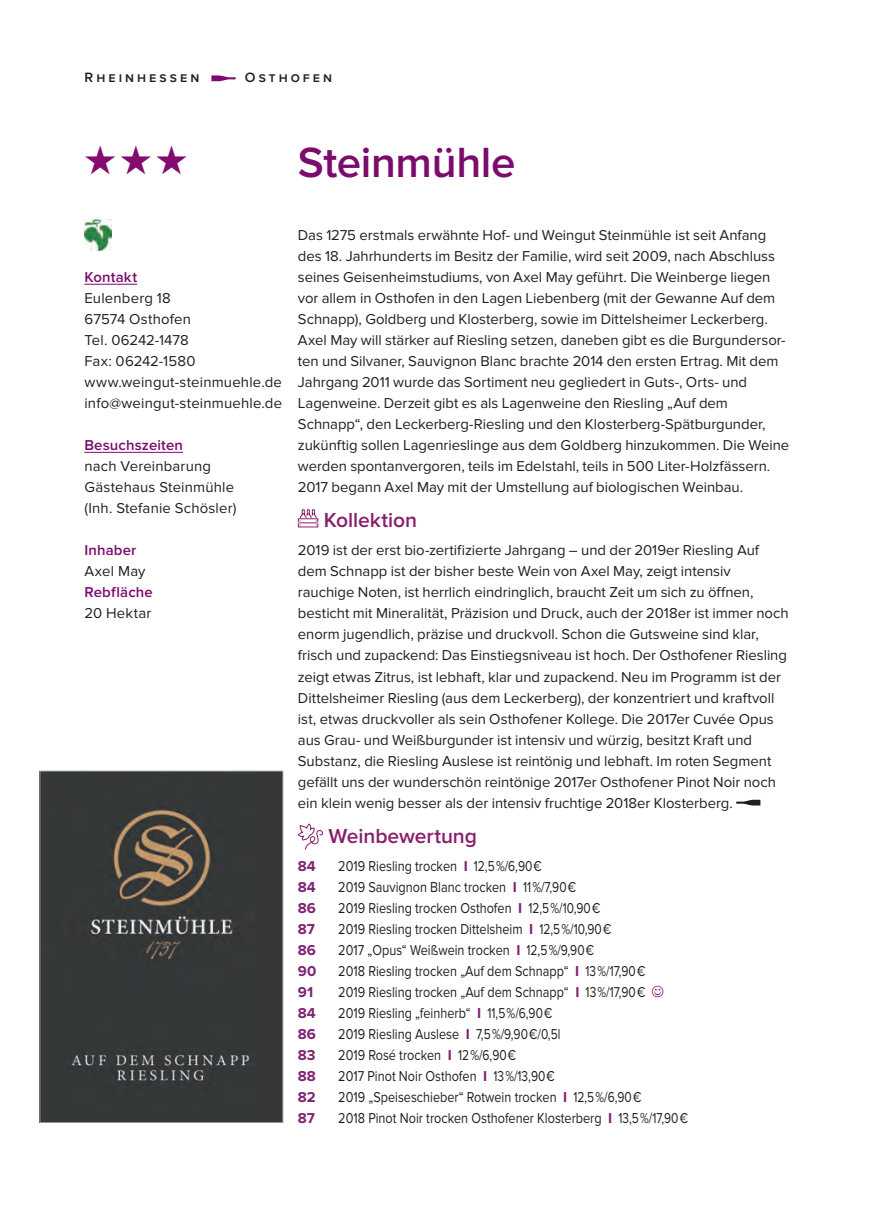
<style>
.page{position:relative;width:874px;height:1221px;background:#fff}
.page>*{position:absolute;margin:0;border:0;box-sizing:border-box;transform-origin:0 0}
.Champagner-Häuser{font:600 43.75px "Proxima Nova";letter-spacing:-.005em;color:#7c0b6e}
.FL_Proxima-Nova_8_5p{font:600 21px "Proxima Nova";letter-spacing:-.005em;color:#881f6c}
.Basistext{font:14.88px/21px "Proxima Nova";color:#231f20}
.Weine_in_Liste{font:14.88px "Proxima Nova";color:#231f20;scale:.85 1}
.Weine_in_Liste-2{font:700 14.88px "Proxima Nova";color:#802371}
.Kontakt___Besuchszei{font:600 14.88px "Proxima Nova";letter-spacing:.01em;color:#7c0b6e}
.Inhaber{font:600 14.88px "Proxima Nova";letter-spacing:.01em;color:#7c0b6e}
.Kopfzeile_Stadt{font:600 14px "Proxima Nova";letter-spacing:.22em;color:#231f20}
.s1{font-weight:700;color:#802371}
</style>
<div class="page">
<img style="left:42px;top:772px;width:239px;height:348px">
<div style="left:40px;top:770px;width:243px;height:352px;border:1px solid #939598"></div>
<svg style="left:297px;top:509px;width:21px;height:19px"></svg>
<svg style="left:736px;top:799px;width:24px;height:6px"></svg>
<svg style="left:298px;top:823px;width:25px;height:27px"></svg>
<svg style="left:211px;top:75px;width:24px;height:6px"></svg>
<hr style="left:84px;top:284px;width:53px;height:1px;background:#7c0b6e">
<hr style="left:84px;top:452px;width:99px;height:1px;background:#7c0b6e">
<img style="left:84px;top:219px;width:27px;height:32px">
<p class="Kopfzeile_Stadt" style="left:84px;top:71px;width:116px">Rheinhessen</p>
<p class="Kopfzeile_Stadt" style="left:245px;top:71px;width:89px">Osthofen</p>
<p class="Champagner-Häuser" style="left:298px;top:143px;width:219px">Steinmühle</p>
<p class="Kontakt___Besuchszei" style="left:84px;top:270px;width:54px">Kontakt</p>
<p class="Basistext" style="left:84px;top:288px;width:88px">Eulenberg 18</p>
<p class="Basistext" style="left:84px;top:309px;width:108px">67574 Osthofen</p>
<p class="Basistext" style="left:84px;top:330px;width:106px">Tel. 06242-1478</p>
<p class="Basistext" style="left:84px;top:351px;width:113px">Fax: 06242-1580</p>
<p class="Basistext" style="left:84px;top:372px;width:199px">www.weingut-steinmuehle.de</p>
<p class="Basistext" style="left:84px;top:393px;width:199px">info@weingut-steinmuehle.de</p>
<p class="Kontakt___Besuchszei" style="left:84px;top:438px;width:100px">Besuchszeiten</p>
<p class="Basistext" style="left:84px;top:456px;width:128px">nach Vereinbarung</p>
<p class="Basistext" style="left:84px;top:477px;width:151px">Gästehaus Steinmühle</p>
<p class="Basistext" style="left:84px;top:498px;width:153px">(Inh. Stefanie Schösler)</p>
<p class="Inhaber" style="left:84px;top:543px;width:54px">Inhaber</p>
<p class="Basistext" style="left:84px;top:561px;width:63px">Axel May</p>
<p class="Inhaber" style="left:84px;top:585px;width:70px">Rebfläche</p>
<p class="Basistext" style="left:84px;top:603px;width:69px">20 Hektar</p>
<p class="Basistext" style="left:298px;top:225px;width:492px">Das 1275 erstmals erwähnte Hof- und Weingut Steinmühle ist seit Anfang des 18. Jahrhunderts im Besitz der Familie, wird seit 2009, nach Abschluss seines Geisenheimstudiums, von Axel May geführt. Die Weinberge liegen vor allem in Osthofen in den Lagen Liebenberg (mit der Gewanne Auf dem Schnapp), Goldberg und Klosterberg, sowie im Dittelsheimer Leckerberg.<br>Axel May will stärker auf Riesling setzen, daneben gibt es die Burgundersor&shy;ten und Silvaner, Sauvignon Blanc brachte 2014 den ersten Ertrag. Mit dem Jahrgang 2011 wurde das Sortiment neu gegliedert in Guts-, Orts- und Lagenweine. Derzeit gibt es als Lagenweine den Riesling „Auf dem Schnapp“, den Leckerberg-Riesling und den Klosterberg-Spätburgunder, zukünftig sollen Lagenrieslinge aus dem Goldberg hinzukommen. Die Weine werden spontanvergoren, teils im Edelstahl, teils in 500 Liter-Holzfässern.<br>2017 begann Axel May mit der Umstellung auf biologischen Weinbau.</p>
<p class="FL_Proxima-Nova_8_5p" style="left:323px;top:511px;width:95px">Kollektion</p>
<p class="Basistext" style="left:298px;top:540px;width:492px">2019 ist der erst bio-zertifizierte Jahrgang – und der 2019er Riesling Auf dem Schnapp ist der bisher beste Wein von Axel May, zeigt intensiv rauchige Noten, ist herrlich eindringlich, braucht Zeit um sich zu öffnen, besticht mit Mineralität, Präzision und Druck, auch der 2018er ist immer noch enorm jugendlich, präzise und druckvoll. Schon die Gutsweine sind klar, frisch und zupackend: Das Einstiegsniveau ist hoch. Der Osthofener Riesling zeigt etwas Zitrus, ist lebhaft, klar und zupackend. Neu im Programm ist der Dittelsheimer Riesling (aus dem Leckerberg), der konzentriert und kraftvoll ist, etwas druckvoller als sein Osthofener Kollege. Die 2017er Cuvée Opus aus Grau- und Weißburgunder ist intensiv und würzig, besitzt Kraft und Substanz, die Riesling Auslese ist reintönig und lebhaft. Im roten Segment gefällt uns der wunderschön reintönige 2017er Osthofener Pinot Noir noch ein klein wenig besser als der intensiv fruchtige 2018er Klosterberg.</p>
<p class="FL_Proxima-Nova_8_5p" style="left:328px;top:826px;width:150px">Weinbewertung</p>
<p class="Weine_in_Liste-2" style="left:298px;top:857px;width:19px">84</p>
<p class="Weine_in_Liste" style="left:338px;top:857px;width:241px">2019 Riesling trocken <span class="s1">I</span> 12,5%/6,90€</p>
<p class="Weine_in_Liste-2" style="left:298px;top:878px;width:19px">84</p>
<p class="Weine_in_Liste" style="left:338px;top:878px;width:281px">2019 Sauvignon Blanc trocken <span class="s1">I</span> 11%/7,90€</p>
<p class="Weine_in_Liste-2" style="left:298px;top:899px;width:20px">86</p>
<p class="Weine_in_Liste" style="left:338px;top:899px;width:309px">2019 Riesling trocken Osthofen <span class="s1">I</span> 12,5%/10,90€</p>
<p class="Weine_in_Liste-2" style="left:298px;top:920px;width:19px">87</p>
<p class="Weine_in_Liste" style="left:338px;top:920px;width:322px">2019 Riesling trocken Dittelsheim <span class="s1">I</span> 12,5%/10,90€</p>
<p class="Weine_in_Liste-2" style="left:298px;top:941px;width:20px">86</p>
<p class="Weine_in_Liste" style="left:338px;top:941px;width:302px">2017 „Opus“ Weißwein trocken <span class="s1">I</span> 12,5%/9,90€</p>
<p class="Weine_in_Liste-2" style="left:298px;top:962px;width:20px">90</p>
<p class="Weine_in_Liste" style="left:338px;top:962px;width:362px">2018 Riesling trocken „Auf dem Schnapp“ <span class="s1">I</span> 13%/17,90€</p>
<p class="Weine_in_Liste-2" style="left:298px;top:983px;width:17px">91</p>
<p class="Weine_in_Liste" style="left:338px;top:983px;width:363px">2019 Riesling trocken „Auf dem Schnapp“ <span class="s1">I</span> 13%/17,90€</p>
<p class="Weine_in_Liste-2" style="left:298px;top:1004px;width:19px">84</p>
<p class="Weine_in_Liste" style="left:338px;top:1004px;width:253px">2019 Riesling „feinherb“ <span class="s1">I</span> 11,5%/6,90€</p>
<p class="Weine_in_Liste-2" style="left:298px;top:1025px;width:20px">86</p>
<p class="Weine_in_Liste" style="left:338px;top:1025px;width:263px">2019 Riesling Auslese <span class="s1">I</span> 7,5%/9,90€/0,5l</p>
<p class="Weine_in_Liste-2" style="left:298px;top:1046px;width:19px">83</p>
<p class="Weine_in_Liste" style="left:338px;top:1046px;width:211px">2019 Rosé trocken <span class="s1">I</span> 12%/6,90€</p>
<p class="Weine_in_Liste-2" style="left:298px;top:1067px;width:20px">88</p>
<p class="Weine_in_Liste" style="left:338px;top:1067px;width:256px">2017 Pinot Noir Osthofen <span class="s1">I</span> 13%/13,90€</p>
<p class="Weine_in_Liste-2" style="left:298px;top:1088px;width:19px">82</p>
<p class="Weine_in_Liste" style="left:338px;top:1088px;width:358px">2019 „Speiseschieber“ Rotwein trocken <span class="s1">I</span> 12,5%/6,90€</p>
<p class="Weine_in_Liste-2" style="left:298px;top:1109px;width:19px">87</p>
<p class="Weine_in_Liste" style="left:338px;top:1109px;width:413px">2018 Pinot Noir trocken Osthofener Klosterberg <span class="s1">I</span> 13,5%/17,90€</p>
</div>
